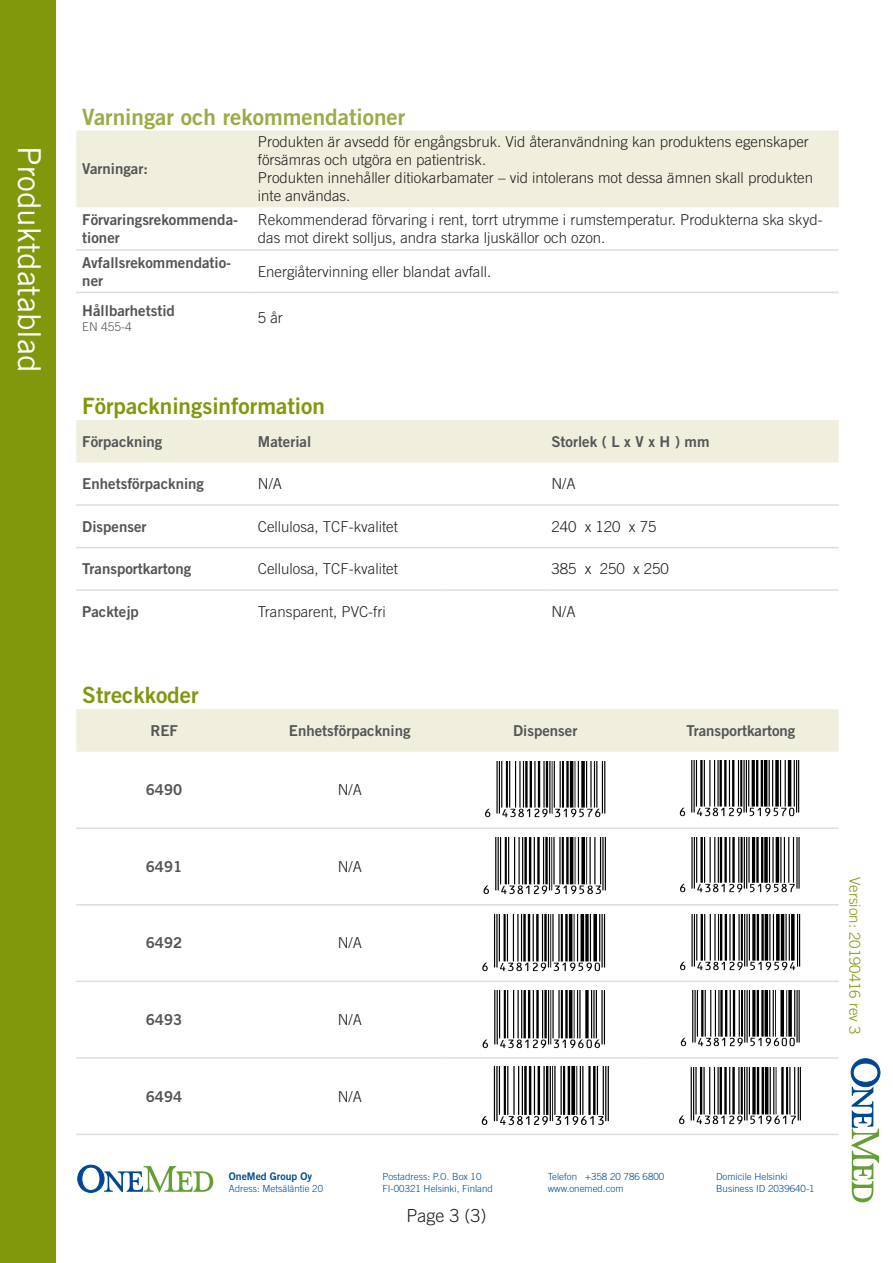
<style>
.page{position:relative;width:893px;height:1263px;background:#fff}
.page>*{position:absolute;margin:0;border:0;box-sizing:border-box;transform-origin:0 0}
.t1{font:500 31.5px "Trade Gothic OT";color:#fff}
.t2{font:700 22.5px "Trade Gothic OT";color:#81980d}
.t3{font:700 22.5px "Trade Gothic OT";color:#9caa47}
.t4{font:300 18px "Trade Gothic OT";color:#231f20}
.t5{font:300 15px/18px "Trade Gothic OT";color:#231f20}
.t6{font:700 15px/18px "Trade Gothic OT";color:#545557}
.t7{font:300 15px "Trade Gothic OT";color:#81980d}
.t8{font:300 12px "Trade Gothic OT";color:#545557}
.t9{font:700 10.5px "Trade Gothic OT";color:#004a8d}
.t10{font:300 9.75px "Trade Gothic OT";color:#004a8d}
</style>
<div class="page">
<div style="left:0;top:0;width:55px;height:1263px;background:#81980d"></div>
<svg style="left:851px;top:1058px;width:29px;height:144px"></svg>
<svg style="left:76px;top:131px;width:763px;height:621px"></svg>
<hr style="left:76px;top:249px;width:176px;height:2px;background:#dcdddf">
<hr style="left:252px;top:249px;width:196px;height:2px;background:#dcdddf">
<hr style="left:448px;top:249px;width:97px;height:2px;background:#dcdddf">
<hr style="left:545px;top:249px;width:98px;height:2px;background:#dcdddf">
<hr style="left:643px;top:249px;width:196px;height:2px;background:#dcdddf">
<hr style="left:76px;top:292px;width:176px;height:1px;background:#dcdddf">
<hr style="left:252px;top:292px;width:196px;height:1px;background:#dcdddf">
<hr style="left:448px;top:292px;width:97px;height:1px;background:#dcdddf">
<hr style="left:545px;top:292px;width:98px;height:1px;background:#dcdddf">
<hr style="left:643px;top:292px;width:196px;height:1px;background:#dcdddf">
<hr style="left:252px;top:827px;width:196px;height:2px;background:#dcdddf">
<hr style="left:448px;top:827px;width:97px;height:2px;background:#dcdddf">
<hr style="left:545px;top:827px;width:98px;height:2px;background:#dcdddf">
<hr style="left:643px;top:827px;width:196px;height:2px;background:#dcdddf">
<hr style="left:252px;top:904px;width:196px;height:1px;background:#dcdddf">
<hr style="left:448px;top:904px;width:97px;height:1px;background:#dcdddf">
<hr style="left:545px;top:904px;width:98px;height:1px;background:#dcdddf">
<hr style="left:643px;top:904px;width:196px;height:1px;background:#dcdddf">
<hr style="left:252px;top:980px;width:196px;height:2px;background:#dcdddf">
<hr style="left:448px;top:980px;width:97px;height:2px;background:#dcdddf">
<hr style="left:545px;top:980px;width:98px;height:2px;background:#dcdddf">
<hr style="left:643px;top:980px;width:196px;height:2px;background:#dcdddf">
<hr style="left:252px;top:1057px;width:196px;height:2px;background:#dcdddf">
<hr style="left:448px;top:1057px;width:97px;height:2px;background:#dcdddf">
<hr style="left:545px;top:1057px;width:98px;height:2px;background:#dcdddf">
<hr style="left:643px;top:1057px;width:196px;height:2px;background:#dcdddf">
<hr style="left:252px;top:1134px;width:196px;height:1px;background:#dcdddf">
<hr style="left:448px;top:1134px;width:97px;height:1px;background:#dcdddf">
<hr style="left:545px;top:1134px;width:98px;height:1px;background:#dcdddf">
<hr style="left:643px;top:1134px;width:196px;height:1px;background:#dcdddf">
<hr style="left:76px;top:827px;width:176px;height:2px;background:#dcdddf">
<hr style="left:76px;top:904px;width:176px;height:1px;background:#dcdddf">
<hr style="left:76px;top:980px;width:176px;height:2px;background:#dcdddf">
<hr style="left:76px;top:1057px;width:176px;height:2px;background:#dcdddf">
<hr style="left:76px;top:1134px;width:176px;height:1px;background:#dcdddf">
<hr style="left:76px;top:504px;width:176px;height:2px;background:#dcdddf">
<hr style="left:252px;top:504px;width:196px;height:2px;background:#dcdddf">
<hr style="left:448px;top:504px;width:97px;height:2px;background:#dcdddf">
<hr style="left:545px;top:504px;width:98px;height:2px;background:#dcdddf">
<hr style="left:643px;top:504px;width:196px;height:2px;background:#dcdddf">
<hr style="left:76px;top:547px;width:176px;height:1px;background:#dcdddf">
<hr style="left:252px;top:547px;width:196px;height:1px;background:#dcdddf">
<hr style="left:448px;top:547px;width:97px;height:1px;background:#dcdddf">
<hr style="left:545px;top:547px;width:98px;height:1px;background:#dcdddf">
<hr style="left:643px;top:547px;width:196px;height:1px;background:#dcdddf">
<hr style="left:76px;top:589px;width:176px;height:2px;background:#dcdddf">
<hr style="left:252px;top:589px;width:196px;height:2px;background:#dcdddf">
<hr style="left:448px;top:589px;width:97px;height:2px;background:#dcdddf">
<hr style="left:545px;top:589px;width:98px;height:2px;background:#dcdddf">
<hr style="left:643px;top:589px;width:196px;height:2px;background:#dcdddf">
<img style="left:485px;top:761px;width:121px;height:57px">
<img style="left:679px;top:761px;width:121px;height:56px">
<img style="left:483px;top:838px;width:123px;height:57px">
<img style="left:680px;top:837px;width:120px;height:56px">
<img style="left:482px;top:914px;width:124px;height:58px">
<img style="left:680px;top:914px;width:121px;height:57px">
<img style="left:482px;top:990px;width:123px;height:59px">
<img style="left:680px;top:991px;width:120px;height:56px">
<img style="left:481px;top:1067px;width:128px;height:58px">
<img style="left:679px;top:1067px;width:122px;height:58px">
<svg style="left:77px;top:1165px;width:136px;height:28px"></svg>
<h1 class="t1" style="left:48px;top:146px;width:227px;rotate:90deg">Produktdatablad</h1>
<p class="t3" style="left:82px;top:103px;width:324px">Varningar och rekommendationer</p>
<p class="t6" style="left:82px;top:160px;width:67px">Varningar:</p>
<p class="t5" style="left:258px;top:133px;width:552px">Produkten är avsedd för engångsbruk. Vid återanvändning kan produktens egenskaper försämras och utgöra en patientrisk.</p>
<p class="t5" style="left:258px;top:169px;width:557px">Produkten innehåller ditiokarbamater – vid intolerans mot dessa ämnen skall produkten inte användas.</p>
<p class="t6" style="left:82px;top:210px;width:157px">Förvaringsrekommenda&shy;tioner</p>
<p class="t5" style="left:258px;top:211px;width:566px">Rekommenderad förvaring i rent, torrt utrymme i rumstemperatur. Produkterna ska skyd&shy;das mot direkt solljus, andra starka ljuskällor och ozon.</p>
<p class="t6" style="left:82px;top:253px;width:150px">Avfallsrekommendatio&shy;ner</p>
<p class="t5" style="left:258px;top:262px;width:235px">Energiåtervinning eller blandat avfall.</p>
<p class="t6" style="left:82px;top:302px;width:94px">Hållbarhetstid</p>
<p class="t8" style="left:82px;top:319px;width:51px">EN 455-4</p>
<p class="t5" style="left:258px;top:309px;width:27px">5 år</p>
<p class="t2" style="left:82px;top:392px;width:244px">Förpackningsinformation</p>
<p class="t6" style="left:82px;top:432px;width:82px">Förpackning</p>
<p class="t6" style="left:258px;top:432px;width:55px">Material</p>
<p class="t6" style="left:551px;top:432px;width:160px">Storlek ( L x V x H ) mm</p>
<p class="t6" style="left:82px;top:475px;width:123px">Enhetsförpackning</p>
<p class="t5" style="left:258px;top:475px;width:26px">N/A</p>
<p class="t5" style="left:551px;top:475px;width:26px">N/A</p>
<p class="t6" style="left:82px;top:517px;width:66px">Dispenser</p>
<p class="t5" style="left:258px;top:517px;width:141px">Cellulosa, TCF-kvalitet</p>
<p class="t5" style="left:551px;top:517px;width:107px">240 x 120 x 75</p>
<p class="t6" style="left:82px;top:560px;width:110px">Transportkartong</p>
<p class="t5" style="left:258px;top:560px;width:141px">Cellulosa, TCF-kvalitet</p>
<p class="t5" style="left:551px;top:560px;width:119px">385 x 250 x 250</p>
<p class="t6" style="left:82px;top:602px;width:58px">Packtejp</p>
<p class="t5" style="left:258px;top:602px;width:129px">Transparent, PVC-fri</p>
<p class="t5" style="left:551px;top:602px;width:26px">N/A</p>
<p class="t2" style="left:82px;top:681px;width:118px">Streckkoder</p>
<p class="t6" style="left:150px;top:721px;width:29px">REF</p>
<p class="t6" style="left:289px;top:721px;width:123px">Enhetsförpackning</p>
<p class="t6" style="left:513px;top:721px;width:66px">Dispenser</p>
<p class="t6" style="left:686px;top:721px;width:110px">Transportkartong</p>
<p class="t6" style="left:146px;top:781px;width:38px">6490</p>
<p class="t5" style="left:338px;top:781px;width:26px">N/A</p>
<p class="t6" style="left:146px;top:857px;width:38px">6491</p>
<p class="t5" style="left:338px;top:857px;width:26px">N/A</p>
<p class="t6" style="left:146px;top:934px;width:38px">6492</p>
<p class="t5" style="left:338px;top:934px;width:26px">N/A</p>
<p class="t6" style="left:146px;top:1010px;width:38px">6493</p>
<p class="t5" style="left:338px;top:1010px;width:26px">N/A</p>
<p class="t6" style="left:146px;top:1087px;width:38px">6494</p>
<p class="t5" style="left:338px;top:1087px;width:26px">N/A</p>
<p class="t7" style="left:864px;top:877px;width:159px;rotate:90deg">Version: 20190416 rev 3</p>
<p class="t9" style="left:229px;top:1170px;width:85px">OneMed Group Oy</p>
<p class="t10" style="left:229px;top:1183px;width:96px">Adress: Metsäläntie 20</p>
<p class="t10" style="left:382px;top:1171px;width:100px">Postadress: P.O. Box 10</p>
<p class="t10" style="left:382px;top:1182px;width:112px">FI-00321 Helsinki, Finland</p>
<p class="t4" style="left:406px;top:1205px;width:82px">Page 3 (3)</p>
<p class="t10" style="left:548px;top:1171px;width:118px">Telefon +358 20 786 6800</p>
<p class="t10" style="left:548px;top:1182px;width:77px">www.onemed.com</p>
<p class="t10" style="left:716px;top:1171px;width:73px">Domicile Helsinki</p>
<p class="t10" style="left:716px;top:1182px;width:100px">Business ID 2039640-1</p>
</div>
